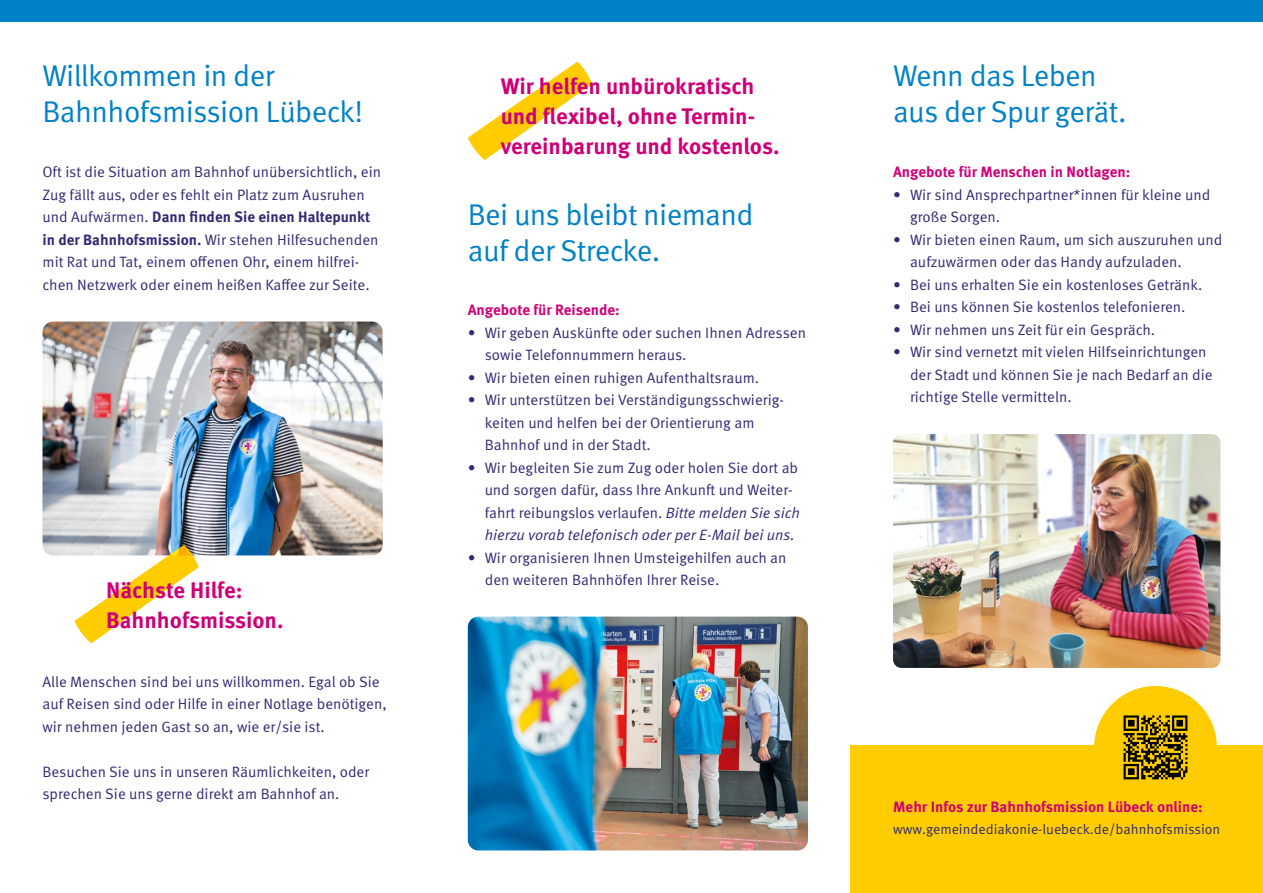
<style>
.page{position:relative;width:1263px;height:893px;background:#fff}
.page>*{position:absolute;margin:0;border:0;box-sizing:border-box;transform-origin:0 0}
.t1{font:30px/36px "Meta Pro";letter-spacing:-.02em;color:#0081c7}
.t2{font:700 22.5px/30px "Meta Pro";color:#cf0077}
.t3{font:15px/22.5px "Meta Pro";color:#312a74}
.t4{font:700 15px "Meta Pro";color:#cf0077}
.t5{font:13.95px "Meta Pro";color:#312a74}
.s1{font-weight:700}
.s2{font-style:italic}
</style>
<div class="page">
<div style="left:1093px;top:685px;width:125px;height:125px;background:#fc0;border-radius:50%"></div>
<div style="left:850px;top:746px;width:413px;height:147px;background:#fc0"></div>
<img style="left:893px;top:434px;width:327px;height:234px">
<div style="left:0;top:0;width:1263px;height:21px;background:#0081c7"></div>
<img style="left:43px;top:322px;width:340px;height:233px">
<img style="left:468px;top:617px;width:340px;height:233px">
<svg style="left:74px;top:545px;width:125px;height:98px"></svg>
<svg style="left:468px;top:62px;width:124px;height:98px"></svg>
<svg style="left:1123px;top:715px;width:64px;height:64px"></svg>
<h1 class="t1" style="left:43px;top:59px;width:322px">Willkommen in der<br>Bahnhofsmission Lübeck!</h1>
<p class="t3" style="left:43px;top:161px;width:340px">Oft ist die Situation am Bahnhof unübersichtlich, ein Zug fällt aus, oder es fehlt ein Platz zum Ausruhen und Aufwärmen. <span class="s1">Dann finden Sie einen Haltepunkt in der Bahnhofsmission.</span> Wir stehen Hilfesuchenden mit Rat und Tat, einem offenen Ohr, einem hilfrei&shy;chen Netzwerk oder einem heißen Kaffee zur Seite.</p>
<h2 class="t2" style="left:106px;top:576px;width:179px">Nächste Hilfe:<br>Bahnhofsmission.</h2>
<p class="t3" style="left:43px;top:671px;width:346px">Alle Menschen sind bei uns willkommen. Egal ob Sie auf Reisen sind oder Hilfe in einer Notlage benötigen, wir nehmen jeden Gast so an, wie er/sie ist.</p>
<p class="t3" style="left:43px;top:761px;width:328px">Besuchen Sie uns in unseren Räumlichkeiten, oder sprechen Sie uns gerne direkt am Bahnhof an.</p>
<h2 class="t2" style="left:501px;top:71px;width:280px">Wir helfen unbürokratisch und flexibel, ohne Termin&shy;vereinbarung und kostenlos.</h2>
<h1 class="t1" style="left:468px;top:198px;width:287px">Bei uns bleibt niemand auf der Strecke.</h1>
<p class="t4" style="left:468px;top:300px;width:154px">Angebote für Reisende:</p>
<p class="t3" style="left:485px;top:322px;width:323px;text-indent:-17px">• Wir geben Auskünfte oder suchen Ihnen Adressen sowie Telefonnummern heraus.</p>
<p class="t3" style="left:468px;top:367px;width:293px">• Wir bieten einen ruhigen Aufenthaltsraum.</p>
<p class="t3" style="left:485px;top:389px;width:299px;text-indent:-17px">• Wir unterstützen bei Verständigungsschwierig&shy;keiten und helfen bei der Orientierung am<br>Bahnhof und in der Stadt.</p>
<p class="t3" style="left:485px;top:457px;width:317px;text-indent:-17px">• Wir begleiten Sie zum Zug oder holen Sie dort ab und sorgen dafür, dass Ihre Ankunft und Weiter&shy;fahrt reibungslos verlaufen. <span class="s2">Bitte melden Sie sich hierzu vorab telefonisch oder per E-Mail bei uns.</span></p>
<p class="t3" style="left:485px;top:547px;width:303px;text-indent:-17px">• Wir organisieren Ihnen Umsteigehilfen auch an den weiteren Bahnhöfen Ihrer Reise.</p>
<h1 class="t1" style="left:893px;top:59px;width:235px">Wenn das Leben aus der Spur gerät.</h1>
<p class="t4" style="left:893px;top:162px;width:239px">Angebote für Menschen in Notlagen:</p>
<p class="t3" style="left:910px;top:184px;width:302px;text-indent:-17px">• Wir sind Ansprechpartner*innen für kleine und große Sorgen.</p>
<p class="t3" style="left:910px;top:229px;width:314px;text-indent:-17px">• Wir bieten einen Raum, um sich auszuruhen und aufzuwärmen oder das Handy aufzuladen.</p>
<p class="t3" style="left:893px;top:274px;width:311px">• Bei uns erhalten Sie ein kostenloses Getränk.</p>
<p class="t3" style="left:893px;top:296px;width:294px">• Bei uns können Sie kostenlos telefonieren.</p>
<p class="t3" style="left:893px;top:319px;width:264px">• Wir nehmen uns Zeit für ein Gespräch.</p>
<p class="t3" style="left:910px;top:341px;width:304px;text-indent:-17px">• Wir sind vernetzt mit vielen Hilfseinrichtungen der Stadt und können Sie je nach Bedarf an die richtige Stelle vermitteln.</p>
<p class="t4" style="left:893px;top:797px;width:311px">Mehr Infos zur Bahnhofsmission Lübeck online:</p>
<p class="t5" style="left:893px;top:820px;width:329px">www.gemeindediakonie-luebeck.de/bahnhofsmission</p>
</div>
